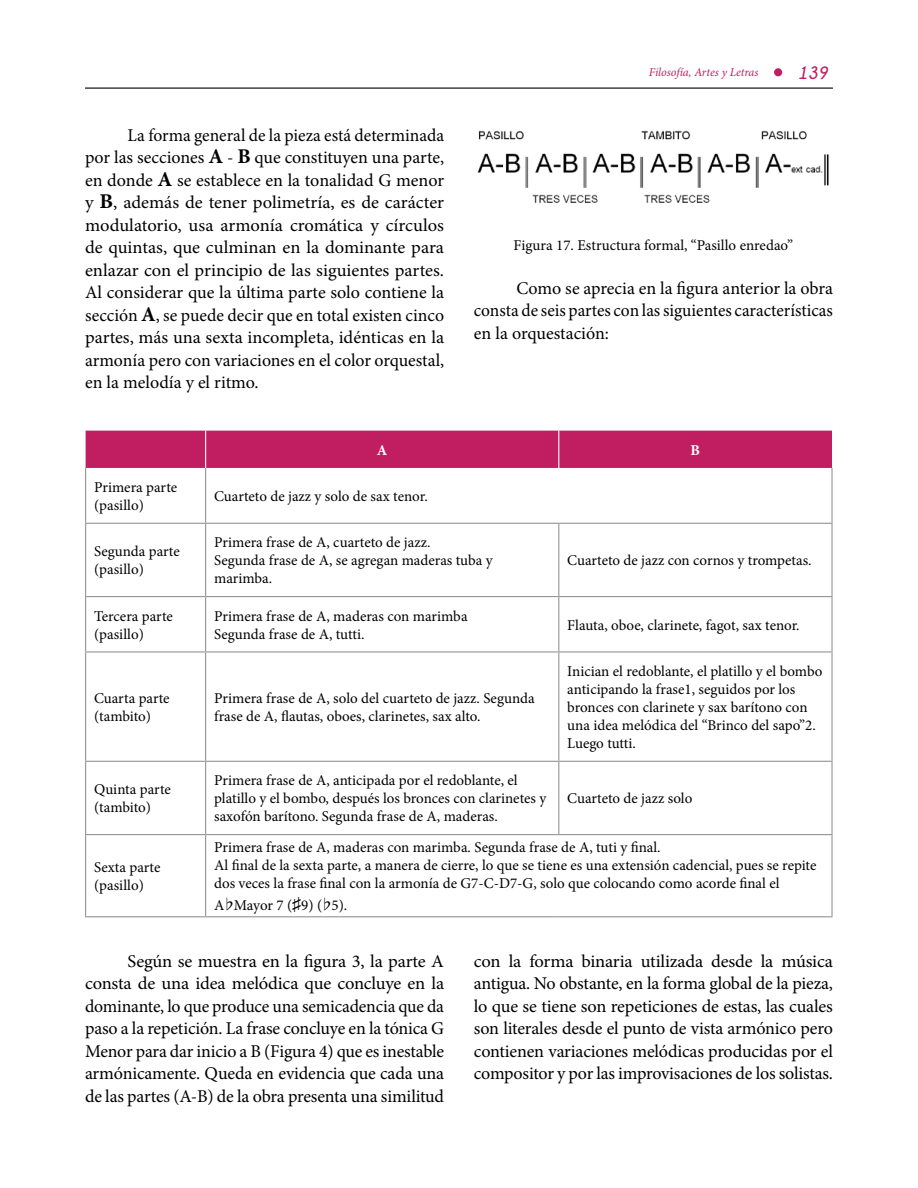
<style>
.page{position:relative;width:918px;height:1188px;background:#fff}
.page>*{position:absolute;margin:0;border:0;box-sizing:border-box;transform-origin:0 0}
.t1{font:18px/22.5px "Minion Pro";letter-spacing:-.005em;color:#000;text-align:justify}
.t2{font:italic 700 18px "Champagne&Limousines";color:#c01e61}
.t3{font:15px/18px "Minion Pro";color:#000}
.t4{font:700 15px "Minion Pro";color:#fff}
.t5{font:italic 12px "Minion Pro";letter-spacing:-.005em;color:#c01e61}
.s1{font-weight:700;font-size:21px}
.s2{font-family:"MS Reference Sans Serif";font-size:18px}
.s3{font-family:"Arial";font-size:18px}
</style>
<div class="page">
<div style="left:774px;top:68px;width:8px;height:8px;background:#c01e61;border-radius:50%"></div>
<hr style="left:85px;top:88px;width:748px;height:1px;background:#000">
<img style="left:477px;top:130px;width:352px;height:73px">
<div style="left:86px;top:431px;width:746px;height:37px;background:#c01e61"></div>
<hr style="left:205px;top:468px;width:1px;height:55px;background:#939598">
<hr style="left:85px;top:523px;width:121px;height:1px;background:#939598">
<hr style="left:206px;top:523px;width:353px;height:1px;background:#939598">
<hr style="left:205px;top:524px;width:1px;height:72px;background:#939598">
<hr style="left:559px;top:523px;width:274px;height:1px;background:#939598">
<hr style="left:558px;top:524px;width:1px;height:72px;background:#939598">
<hr style="left:85px;top:596px;width:121px;height:1px;background:#939598">
<hr style="left:206px;top:596px;width:353px;height:1px;background:#939598">
<hr style="left:205px;top:597px;width:1px;height:54px;background:#939598">
<hr style="left:559px;top:596px;width:274px;height:1px;background:#939598">
<hr style="left:558px;top:597px;width:1px;height:54px;background:#939598">
<hr style="left:85px;top:651px;width:121px;height:2px;background:#939598">
<hr style="left:206px;top:651px;width:353px;height:2px;background:#939598">
<hr style="left:205px;top:653px;width:1px;height:108px;background:#939598">
<hr style="left:559px;top:651px;width:274px;height:2px;background:#939598">
<hr style="left:558px;top:653px;width:1px;height:108px;background:#939598">
<hr style="left:85px;top:761px;width:121px;height:1px;background:#939598">
<hr style="left:206px;top:761px;width:353px;height:1px;background:#939598">
<hr style="left:205px;top:762px;width:1px;height:72px;background:#939598">
<hr style="left:559px;top:761px;width:274px;height:1px;background:#939598">
<hr style="left:558px;top:762px;width:1px;height:72px;background:#939598">
<hr style="left:85px;top:834px;width:121px;height:1px;background:#939598">
<hr style="left:206px;top:834px;width:353px;height:1px;background:#939598">
<hr style="left:205px;top:835px;width:1px;height:81px;background:#939598">
<hr style="left:559px;top:834px;width:274px;height:1px;background:#939598">
<hr style="left:85px;top:468px;width:1px;height:55px;background:#939598">
<hr style="left:831px;top:468px;width:2px;height:55px;background:#939598">
<hr style="left:85px;top:524px;width:1px;height:72px;background:#939598">
<hr style="left:831px;top:524px;width:2px;height:72px;background:#939598">
<hr style="left:85px;top:597px;width:1px;height:54px;background:#939598">
<hr style="left:831px;top:597px;width:2px;height:54px;background:#939598">
<hr style="left:85px;top:653px;width:1px;height:108px;background:#939598">
<hr style="left:831px;top:653px;width:2px;height:108px;background:#939598">
<hr style="left:85px;top:762px;width:1px;height:72px;background:#939598">
<hr style="left:831px;top:762px;width:2px;height:72px;background:#939598">
<hr style="left:85px;top:835px;width:1px;height:81px;background:#939598">
<hr style="left:831px;top:835px;width:2px;height:81px;background:#939598">
<hr style="left:85px;top:916px;width:121px;height:1px;background:#939598">
<hr style="left:206px;top:916px;width:353px;height:1px;background:#939598">
<hr style="left:559px;top:916px;width:274px;height:1px;background:#939598">
<hr style="left:205px;top:431px;width:1px;height:37px;background:#fff">
<hr style="left:558px;top:431px;width:1px;height:37px;background:#fff">
<p class="t1" style="left:85px;top:124px;width:361px;text-indent:43px">La forma general de la pieza está determinada por las secciones <span class="s1">A</span> - <span class="s1">B</span> que constituyen una parte, en donde <span class="s1">A</span> se establece en la tonalidad G menor y <span class="s1">B</span>, además de tener polimetría, es de carácter modulatorio, usa armonía cromática y círculos de quintas, que culminan en la dominante para enlazar con el principio de las siguientes partes.<br>Al considerar que la última parte solo contiene la sección <span class="s1">A</span>, se puede decir que en total existen cinco partes, más una sexta incompleta, idénticas en la armonía pero con variaciones en el color orquestal, en la melodía y el ritmo.</p>
<p class="t5" style="left:649px;top:64px;width:111px">Filosofía, Artes y Letras</p>
<p class="t2" style="left:798px;top:62px;width:32px">139</p>
<p class="t3" style="left:514px;top:236px;width:281px">Figura 17. Estructura formal, “Pasillo enredao”</p>
<p class="t1" style="left:474px;top:277px;width:361px;text-indent:43px">Como se aprecia en la figura anterior la obra consta de seis partes con las siguientes características en la orquestación:</p>
<p class="t4" style="left:377px;top:439px;width:12px">A</p>
<p class="t4" style="left:691px;top:439px;width:11px">B</p>
<p class="t3" style="left:94px;top:478px;width:85px">Primera parte (pasillo)</p>
<p class="t3" style="left:214px;top:487px;width:215px">Cuarteto de jazz y solo de sax tenor.</p>
<p class="t3" style="left:94px;top:543px;width:87px">Segunda parte (pasillo)</p>
<p class="t3" style="left:214px;top:534px;width:280px">Primera frase de A, cuarteto de jazz.<br>Segunda frase de A, se agregan maderas tuba y marimba.</p>
<p class="t3" style="left:567px;top:552px;width:246px">Cuarteto de jazz con cornos y trompetas.</p>
<p class="t3" style="left:94px;top:607px;width:80px">Tercera parte (pasillo)</p>
<p class="t3" style="left:214px;top:607px;width:255px">Primera frase de A, maderas con marimba<br>Segunda frase de A, tutti.</p>
<p class="t3" style="left:567px;top:616px;width:234px">Flauta, oboe, clarinete, fagot, sax tenor.</p>
<p class="t3" style="left:94px;top:689px;width:77px">Cuarta parte (tambito)</p>
<p class="t3" style="left:214px;top:689px;width:322px">Primera frase de A, solo del cuarteto de jazz. Segunda frase de A, flautas, oboes, clarinetes, sax alto.</p>
<p class="t3" style="left:94px;top:781px;width:78px">Quinta parte (tambito)</p>
<p class="t3" style="left:214px;top:772px;width:334px">Primera frase de A, anticipada por el redoblante, el platillo y el bombo, después los bronces con clarinetes y saxofón barítono. Segunda frase de A, maderas.</p>
<p class="t3" style="left:567px;top:662px;width:257px">Inician el redoblante, el platillo y el bombo anticipando la frase1, seguidos por los bronces con clarinete y sax barítono con una idea melódica del “Brinco del sapo”2.<br>Luego tutti.</p>
<p class="t3" style="left:567px;top:790px;width:127px">Cuarteto de jazz solo</p>
<p class="t3" style="left:214px;top:839px;width:604px">Primera frase de A, maderas con marimba. Segunda frase de A, tuti y final.<br>Al final de la sexta parte, a manera de cierre, lo que se tiene es una extensión cadencial, pues se repite dos veces la frase final con la armonía de G7-C-D7-G, solo que colocando como acorde final el</p>
<p class="t3" style="left:214px;top:896px;width:135px">A<span class="s2">♭</span>Mayor 7 (<span class="s3">♯</span>9) (<span class="s2">♭</span>5).</p>
<p class="t1" style="left:85px;top:950px;width:361px;text-indent:43px">Según se muestra en la figura 3, la parte A consta de una idea melódica que concluye en la dominante, lo que produce una semicadencia que da paso a la repetición. La frase concluye en la tónica G Menor para dar inicio a B (Figura 4) que es inestable armónicamente. Queda en evidencia que cada una de las partes (A-B) de la obra presenta una similitud</p>
<p class="t1" style="left:474px;top:950px;width:361px">con la forma binaria utilizada desde la música antigua. No obstante, en la forma global de la pieza, lo que se tiene son repeticiones de estas, las cuales son literales desde el punto de vista armónico pero contienen variaciones melódicas producidas por el compositor y por las improvisaciones de los solistas.</p>
<p class="t3" style="left:94px;top:858px;width:68px">Sexta parte (pasillo)</p>
</div>
